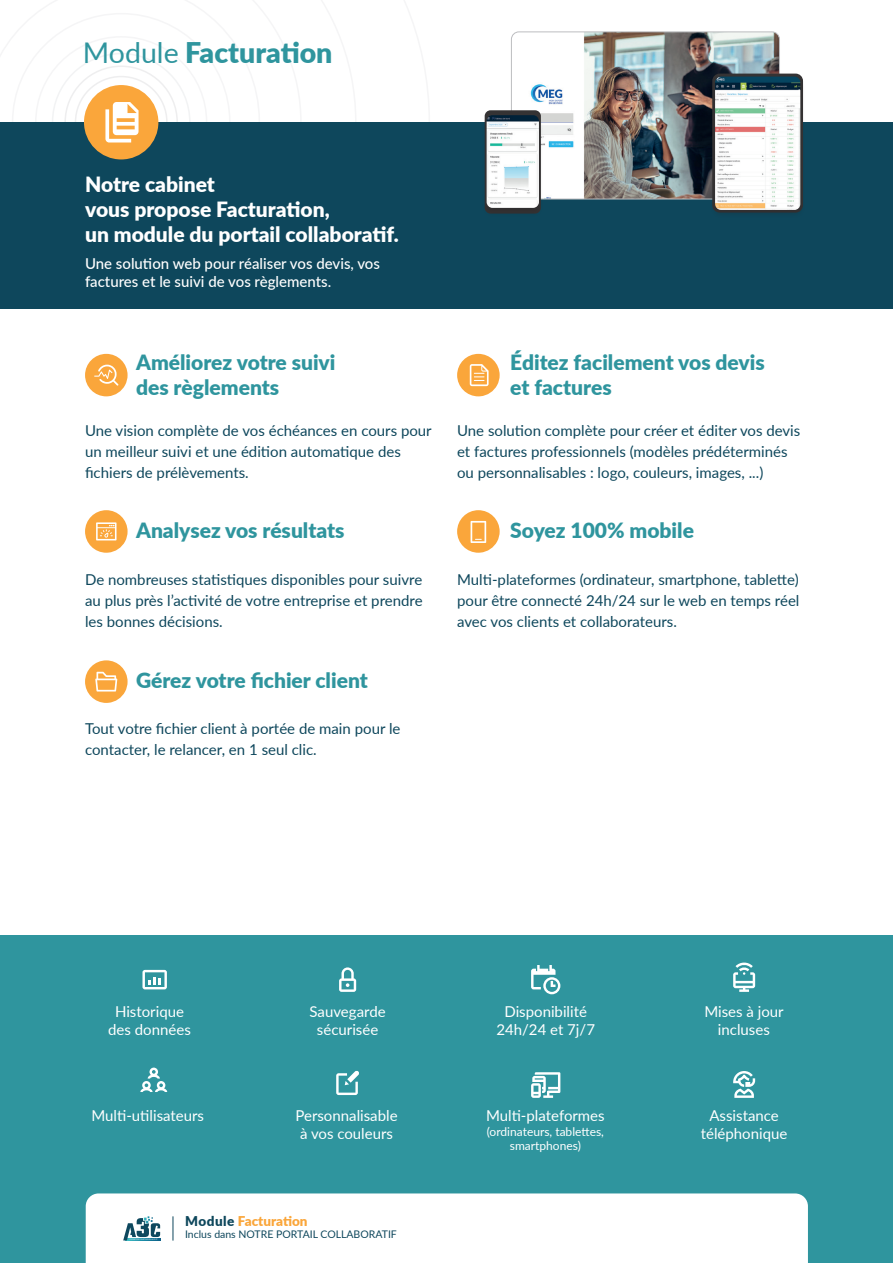
<style>
.page{position:relative;width:893px;height:1263px;background:#fff}
.page>*{position:absolute;margin:0;border:0;box-sizing:border-box;transform-origin:0 0}
.t1{font:900 28.5px "Lato";color:#2f959e}
.t2{font:900 21px/25.2px "Lato";color:#2f959e}
.t3{font:900 21px/25.2px "Lato";color:#fff}
.t4{font:15px/21px "Lato";color:#0e475c}
.t5{font:15px/18px "Lato";color:#fff;text-align:center}
.t6{font:500 15px/18px "Lato";color:#fff}
.t7{font:900 13.5px "Lato";color:#faa63b}
.t8{font:12px/14.4px "Lato";color:#fff;text-align:center}
.t9{font:10.5px "Lato";color:#0e475c}
.s1{font-weight:400}
.s2{color:#0e475c}
</style>
<div class="page">
<div style="left:0;top:935px;width:893px;height:328px;background:#2f959e"></div>
<div style="left:0;top:122px;width:893px;height:187px;background:#0e475c"></div>
<img style="left:511px;top:32px;width:268px;height:165px">
<div style="left:511px;top:32px;width:269px;height:167px;border:1px solid #bcbdc0;border-radius:7px"></div>
<div style="left:710px;top:76px;width:95px;height:143px;background:#231f20;opacity:.2"></div>
<img style="left:715px;top:77px;width:85px;height:133px">
<div style="left:485px;top:110px;width:56px;height:104px;background:#353334;border-radius:6px"></div>
<div style="left:482px;top:115px;width:61px;height:102px;background:#231f20;opacity:.2"></div>
<img style="left:487px;top:115px;width:52px;height:93px">
<div style="left:86px;top:1193px;width:722px;height:70px;background:#fff"></div>
<svg style="left:85px;top:510px;width:43px;height:43px"></svg>
<svg style="left:173px;top:1216px;width:1px;height:24px"></svg>
<svg style="left:123px;top:1216px;width:37px;height:24px"></svg>
<div style="left:84px;top:85px;width:74px;height:74px;background:#faa63b;border-radius:50%"></div>
<svg style="left:105px;top:102px;width:34px;height:40px"></svg>
<svg style="left:142px;top:970px;width:25px;height:19px"></svg>
<svg style="left:339px;top:967px;width:17px;height:25px"></svg>
<svg style="left:531px;top:965px;width:29px;height:29px"></svg>
<svg style="left:733px;top:962px;width:22px;height:30px"></svg>
<svg style="left:531px;top:1072px;width:29px;height:26px"></svg>
<svg style="left:733px;top:1071px;width:22px;height:27px"></svg>
<svg style="left:140px;top:1067px;width:27px;height:25px"></svg>
<svg style="left:336px;top:1070px;width:23px;height:25px"></svg>
<svg style="left:85px;top:354px;width:43px;height:42px"></svg>
<svg style="left:457px;top:354px;width:43px;height:42px"></svg>
<svg style="left:457px;top:510px;width:43px;height:43px"></svg>
<svg style="left:85px;top:660px;width:43px;height:43px"></svg>
<h1 class="t1" style="left:83px;top:31px;width:251px"><span class="s1">Module</span> Facturation</h1>
<h2 class="t3" style="left:85px;top:170px;width:315px">Notre cabinet<br>vous propose Facturation,<br>un module du portail collaboratif.</h2>
<p class="t6" style="left:85px;top:254px;width:296px">Une solution web pour réaliser vos devis, vos factures et le suivi de vos règlements.</p>
<h2 class="t2" style="left:136px;top:349px;width:201px">Améliorez votre suivi des règlements</h2>
<p class="t4" style="left:85px;top:419px;width:348px">Une vision complète de vos échéances en cours pour un meilleur suivi et une édition automatique des fichiers de prélèvements.</p>
<h2 class="t2" style="left:136px;top:517px;width:210px">Analysez vos résultats</h2>
<p class="t4" style="left:85px;top:569px;width:339px;text-align:justify">De nombreuses statistiques disponibles pour suivre au plus près l’activité de votre entreprise et prendre les bonnes décisions.</p>
<h2 class="t2" style="left:136px;top:666px;width:233px">Gérez votre fichier client</h2>
<p class="t4" style="left:85px;top:717px;width:317px">Tout votre fichier client à portée de main pour le contacter, le relancer, en 1 seul clic.</p>
<h2 class="t2" style="left:510px;top:349px;width:256px">Éditez facilement vos devis et factures</h2>
<p class="t4" style="left:457px;top:419px;width:345px">Une solution complète pour créer et éditer vos devis et factures professionnels (modèles prédéterminés ou personnalisables : logo, couleurs, images, ...)</p>
<h2 class="t2" style="left:510px;top:517px;width:185px">Soyez 100% mobile</h2>
<p class="t4" style="left:457px;top:569px;width:344px;text-align:justify">Multi-plateformes (ordinateur, smartphone, tablette) pour être connecté 24h/24 sur le web en temps réel avec vos clients et collaborateurs.</p>
<p class="t5" style="left:108px;top:1002px;width:84px">Historique des données</p>
<p class="t5" style="left:310px;top:1002px;width:78px">Sauvegarde sécurisée</p>
<p class="t5" style="left:496px;top:1002px;width:100px">Disponibilité<br>24h/24 et 7j/7</p>
<p class="t5" style="left:704px;top:1002px;width:81px">Mises à jour incluses</p>
<p class="t5" style="left:91px;top:1106px;width:114px">Multi-utilisateurs</p>
<p class="t5" style="left:296px;top:1106px;width:104px">Personnalisable à vos couleurs</p>
<p class="t5" style="left:486px;top:1106px;width:120px">Multi-plateformes</p>
<p class="t8" style="left:487px;top:1123px;width:119px">(ordinateurs, tablettes, smartphones)</p>
<p class="t5" style="left:701px;top:1106px;width:88px">Assistance téléphonique</p>
<p class="t7" style="left:185px;top:1211px;width:124px"><span class="s2">Module</span> Facturation</p>
<p class="t9" style="left:185px;top:1227px;width:213px">Inclus dans NOTRE PORTAIL COLLABORATIF</p>
</div>
